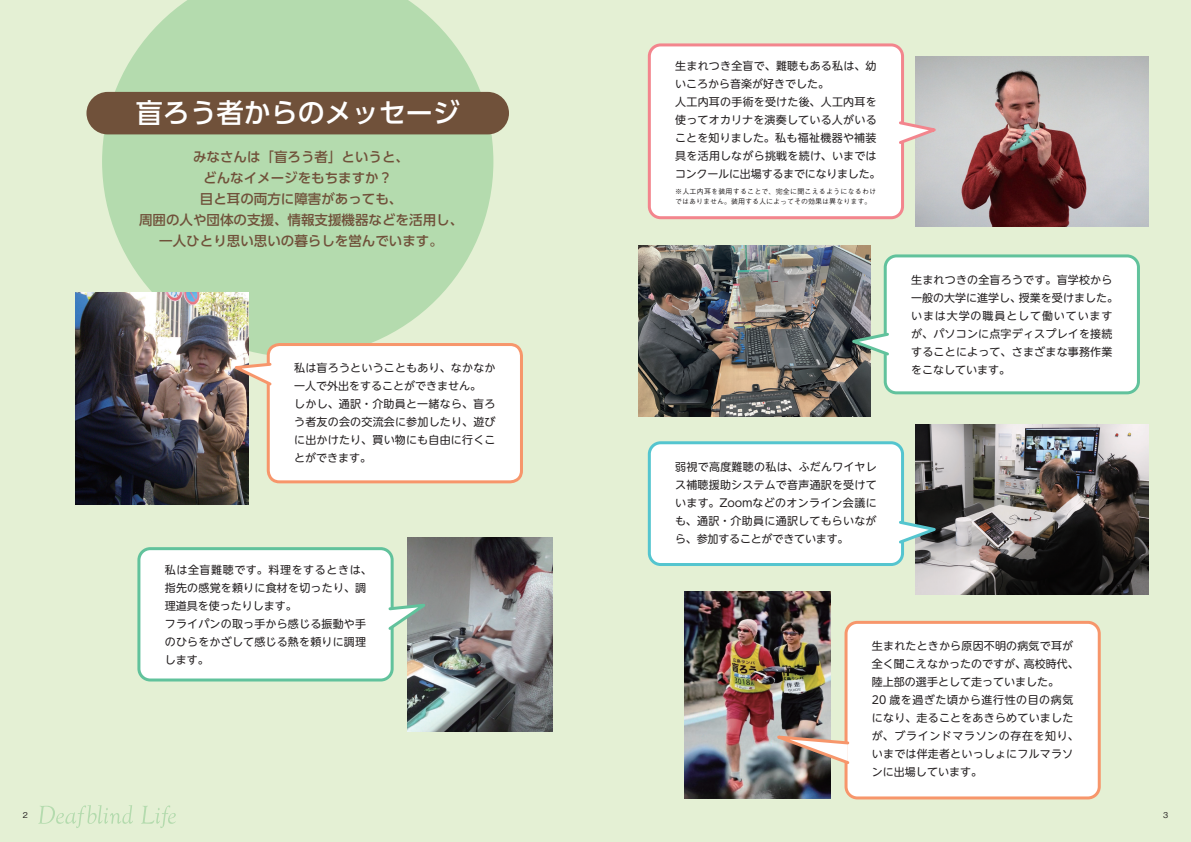
<style>
.page{position:relative;width:1191px;height:842px;background:#e4f0d4}
.page>*{position:absolute;margin:0;border:0;box-sizing:border-box;transform-origin:0 0}
.t1{font:500 27px "UD Shin Go Pr 6 N";color:#fff}
.t2{font:500 13.5px/21px "UD Shin Go Pr 6 N";color:#70513a;text-align:center}
.t3{font:11px/18px "UD Shin M Go Pr 6 N";letter-spacing:.02em;color:#231f20}
.t4{font:500 8px "Gothic BBB Pro";color:#231f20}
.t5{font:500 7px/10px "Gothic BBB Pro";letter-spacing:.015em;color:#231f20}
</style>
<div class="page">
<svg style="left:38px;top:805px;width:138px;height:23px"></svg>
<svg style="left:102px;top:0;width:391px;height:357px;background:#baddb3"></svg>
<div style="left:86px;top:92px;width:423px;height:42px;background:#70513a;border-radius:21px"></div>
<img style="left:638px;top:246px;width:232px;height:170px">
<img style="left:685px;top:592px;width:145px;height:206px">
<img style="left:408px;top:538px;width:145px;height:193px">
<img style="left:916px;top:424px;width:232px;height:171px">
<img style="left:916px;top:57px;width:232px;height:170px">
<img style="left:75px;top:292px;width:173px;height:213px">
<div style="left:139px;top:549px;width:253px;height:131px;background:#fff;border-radius:11px"></div>
<div style="left:137px;top:547px;width:256px;height:134px;border:3px solid #61c29c;border-radius:11px"></div>
<svg style="left:388px;top:601px;width:47px;height:32px"></svg>
<div style="left:649px;top:45px;width:253px;height:173px;background:#fff;border-radius:11px"></div>
<div style="left:648px;top:43px;width:256px;height:176px;border:3px solid #f3858d;border-radius:11px"></div>
<svg style="left:899px;top:119px;width:46px;height:27px"></svg>
<div style="left:885px;top:256px;width:253px;height:137px;background:#fff;border-radius:11px"></div>
<div style="left:883px;top:254px;width:257px;height:140px;border:3px solid #61c29c;border-radius:11px"></div>
<svg style="left:843px;top:331px;width:46px;height:27px"></svg>
<div style="left:649px;top:443px;width:253px;height:121px;background:#fff;border-radius:11px"></div>
<div style="left:648px;top:441px;width:256px;height:125px;border:3px solid #54c5cf;border-radius:11px"></div>
<svg style="left:899px;top:519px;width:46px;height:27px"></svg>
<div style="left:846px;top:622px;width:253px;height:176px;background:#fff;border-radius:11px"></div>
<div style="left:844px;top:621px;width:256px;height:178px;border:3px solid #f7966b;border-radius:11px"></div>
<img style="left:757px;top:732px;width:93px;height:34px">
<div style="left:268px;top:344px;width:253px;height:138px;background:#fff;border-radius:11px"></div>
<div style="left:267px;top:343px;width:256px;height:140px;border:3px solid #f7966b;border-radius:11px"></div>
<svg style="left:225px;top:361px;width:47px;height:27px"></svg>
<h1 class="t1" style="left:136px;top:91px;width:326px">盲ろう者からのメッセージ</h1>
<p class="t2" style="left:139px;top:146px;width:326px">みなさんは「盲ろう者」というと、<br>どんなイメージをもちますか？<br>目と耳の両方に障害があっても、<br>周囲の人や団体の支援、情報支援機器などを活用し、一人ひとり思い思いの暮らしを営んでいます。</p>
<p class="t3" style="left:294px;top:358px;width:203px">私は盲ろうということもあり、なかなか一人で外出をすることができません。<br>しかし、通訳・介助員と一緒なら、盲ろう者友の会の交流会に参加したり、遊びに出かけたり、買い物にも自由に行くことができます。</p>
<p class="t3" style="left:165px;top:560px;width:208px">私は全盲難聴です。料理をするときは、指先の感覚を頼りに食材を切ったり、調理道具を使ったりします。<br>フライパンの取っ手から感じる振動や手のひらをかざして感じる熱を頼りに調理します。</p>
<p class="t3" style="left:675px;top:57px;width:207px">生まれつき全盲で、難聴もある私は、幼いころから音楽が好きでした。<br>人工内耳の手術を受けた後、人工内耳を使ってオカリナを演奏している人がいることを知りました。私も福祉機器や補装具を活用しながら挑戦を続け、いまではコンクールに出場するまでになりました。</p>
<p class="t5" style="left:675px;top:186px;width:202px">※人工内耳を装用することで、完全に聞こえるようになるわけではありません。装用する人によってその効果は異なります。</p>
<p class="t3" style="left:675px;top:457px;width:203px;text-align:justify">弱視で高度難聴の私は、ふだんワイヤレス補聴援助システムで音声通訳を受けています。Zoomなどのオンライン会議にも、通訳・介助員に通訳してもらいながら、参加することができています。</p>
<p class="t3" style="left:911px;top:270px;width:208px">生まれつきの全盲ろうです。盲学校から一般の大学に進学し、授業を受けました。いまは大学の職員として働いていますが、パソコンに点字ディスプレイを接続することによって、さまざまな事務作業をこなしています。</p>
<p class="t3" style="left:872px;top:637px;width:208px">生まれたときから原因不明の病気で耳が全く聞こえなかったのですが、高校時代、陸上部の選手として走っていました。<br>20 歳を過ぎた頃から進行性の目の病気になり、走ることをあきらめていましたが、ブラインドマラソンの存在を知り、いまでは伴走者といっしょにフルマラソンに出場しています。</p>
<p class="t4" style="left:23px;top:809px;width:7px">2</p>
<p class="t4" style="left:1163px;top:809px;width:7px">3</p>
</div>
